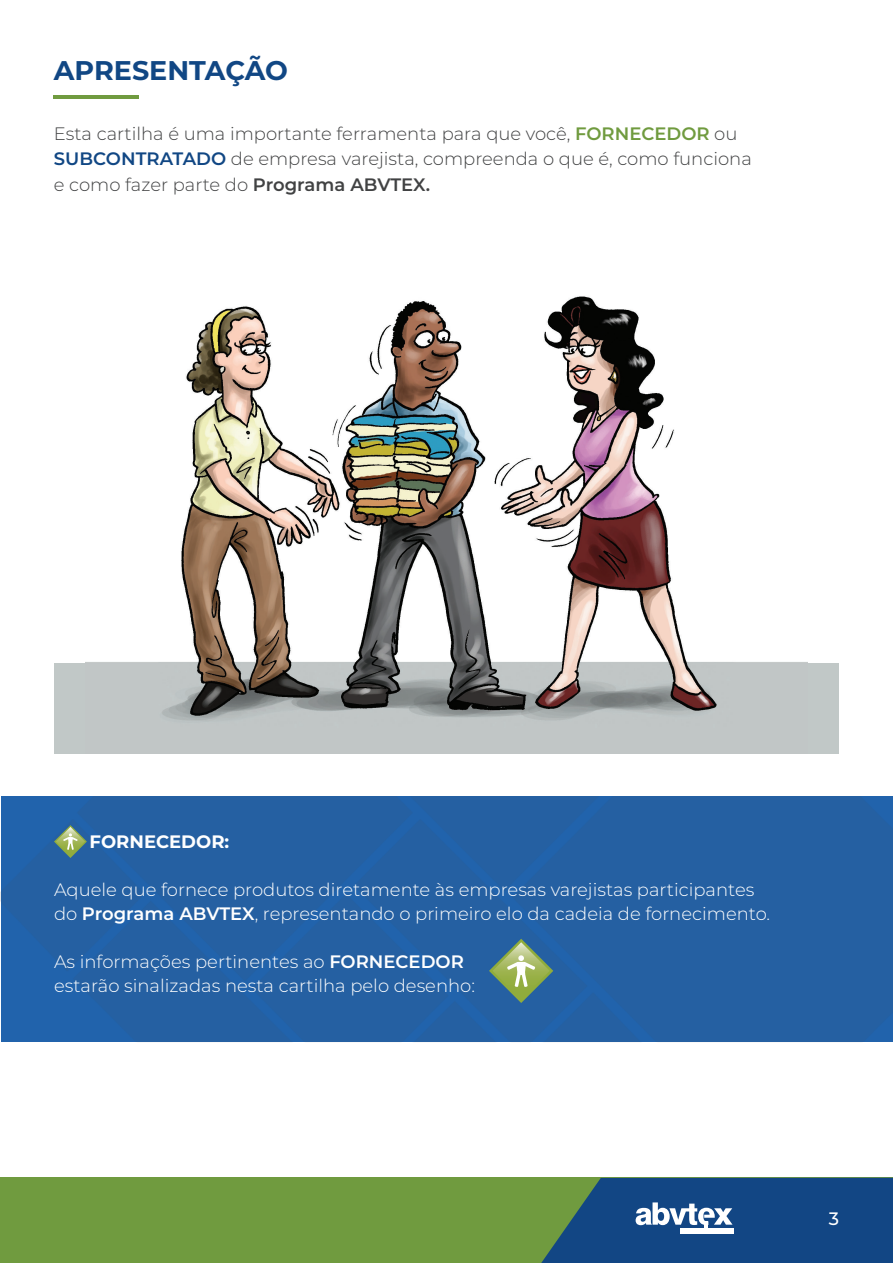
<style>
.page{position:relative;width:893px;height:1263px;background:#fff}
.page>*{position:absolute;margin:0;border:0;box-sizing:border-box;transform-origin:0 0}
.t1{font:700 27px "Montserrat";color:#114784}
.t2{font:300 18px/24px "Montserrat";color:#fff}
.t3{font:300 18px/25.5px "Montserrat";color:#414243}
.t4{font:700 18px "Montserrat";color:#fff}
.t5{font:500 18px "Montserrat";color:#fff}
.s1{font-weight:600;color:#709b3f}
.s2{font-weight:600;color:#114784}
.s3{font-weight:600}
</style>
<div class="page">
<div style="left:0;top:1178px;width:893px;height:85px;background:#709b3f"></div>
<svg style="left:541px;top:1178px;width:352px;height:85px;background:#225482"></svg>
<hr style="left:704px;top:1221px;width:4px;height:11px;background:#fff">
<div style="left:680px;top:1228px;width:53px;height:6px;background:#fff"></div>
<img style="left:1px;top:797px;width:892px;height:245px">
<div style="left:54px;top:663px;width:785px;height:90px;background:#c1c8c7"></div>
<img style="left:85px;top:296px;width:723px;height:425px">
<svg style="left:54px;top:825px;width:33px;height:33px"></svg>
<hr style="left:54px;top:96px;width:85px;height:3px;background:#709b3f">
<svg style="left:489px;top:939px;width:64px;height:64px;background:#699087"></svg>
<h1 class="t1" style="left:54px;top:51px;width:236px">APRESENTAÇÃO</h1>
<p class="t3" style="left:54px;top:120px;width:699px">Esta cartilha é uma importante ferramenta para que você, <span class="s1">FORNECEDOR</span> ou<br><span class="s2">SUBCONTRATADO</span> de empresa varejista, compreenda o que é, como funciona e como fazer parte do <span class="s3">Programa ABVTEX.</span></p>
<p class="t4" style="left:90px;top:828px;width:141px">FORNECEDOR:</p>
<p class="t2" style="left:54px;top:876px;width:718px">Aquele que fornece produtos diretamente às empresas varejistas participantes do <span class="s3">Programa ABVTEX</span>, representando o primeiro elo da cadeia de fornecimento.</p>
<p class="t2" style="left:54px;top:948px;width:423px">As informações pertinentes ao <span class="s3">FORNECEDOR </span>estarão sinalizadas nesta cartilha pelo desenho:</p>
<p class="t5" style="left:829px;top:1206px;width:12px">3</p>
</div>
